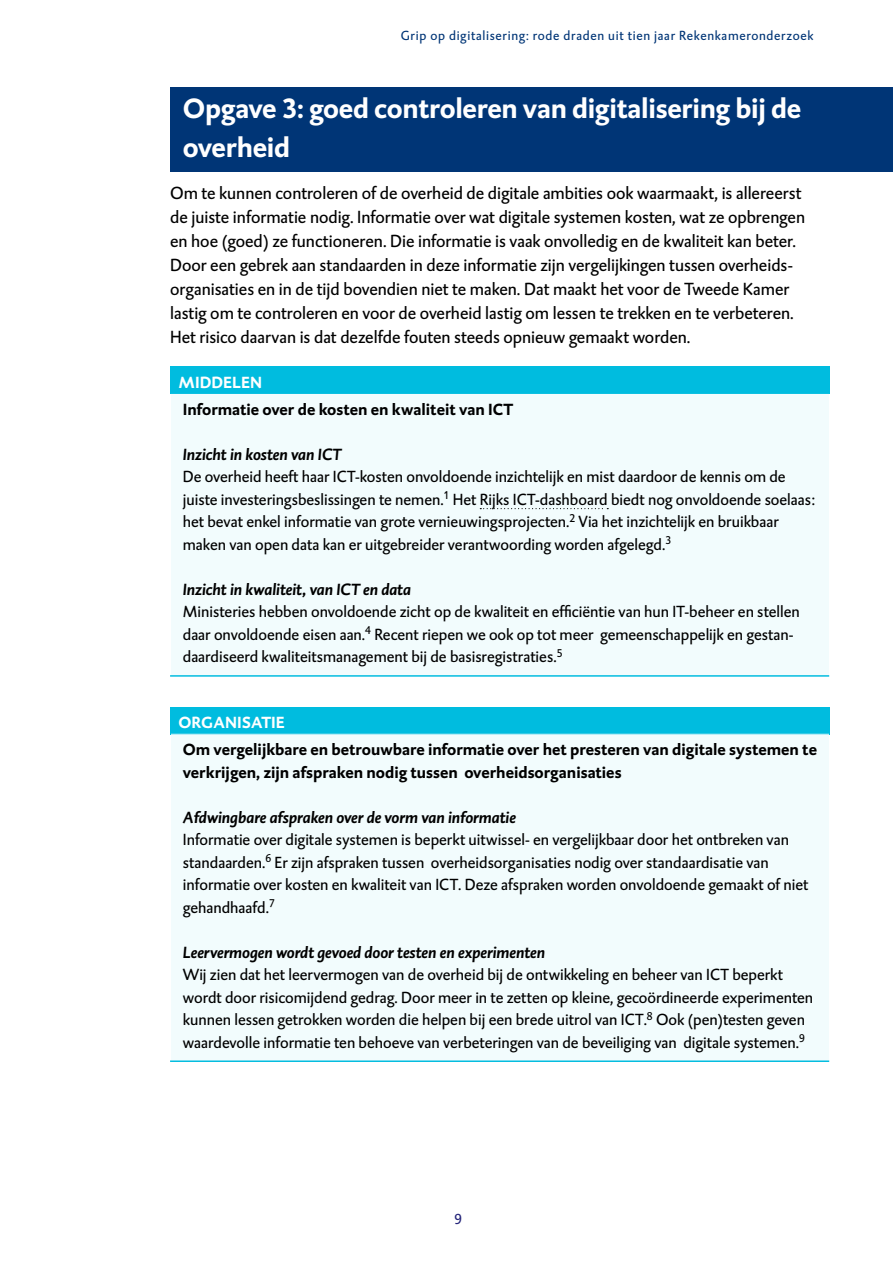
<style>
.page{position:relative;width:893px;height:1263px;background:#fff}
.page>*{position:absolute;margin:0;border:0;box-sizing:border-box;transform-origin:0 0}
.t1{font:700 28.5px/39px "DTL Caspari TOT";letter-spacing:-.01em;color:#fff}
._0_Platte_tekst{font:18px/24px "DTL Caspari TOT";color:#000}
._22_kadertekst{font:16.5px/22.5px "DTL Caspari TOT";color:#000}
._22_kadertekst-2{font:700 16.5px/22.5px "DTL Caspari TOT";color:#000}
._21_kop_kadertekst{font:700 16.5px "DTL Caspari TOT";color:#fff}
.t2{font:15px "DTL Caspari TOT";color:#25257a}
.t3{font:13.5px "DTL Caspari TOT";letter-spacing:.05em;color:#003576}
.s1{font-weight:700;font-style:italic}
</style>
<div class="page">
<div style="left:170px;top:87px;width:723px;height:84px;background:#003576"></div>
<div style="left:170px;top:367px;width:659px;height:27px;background:#00bcdf"></div>
<div style="left:171px;top:393px;width:657px;height:281px;background:#f2fcfd"></div>
<hr style="left:170px;top:393px;width:659px;height:1px;background:#00bcdf">
<svg style="left:480px;top:508px;width:128px;height:1px"></svg>
<hr style="left:170px;top:675px;width:659px;height:2px;background:#00bcdf">
<div style="left:170px;top:707px;width:659px;height:27px;background:#00bcdf"></div>
<div style="left:171px;top:734px;width:657px;height:326px;background:#f2fcfd"></div>
<hr style="left:170px;top:1060px;width:659px;height:2px;background:#00bcdf">
<p class="t3" style="left:401px;top:27px;width:414px">Grip op digitalisering: rode draden uit tien jaar Rekenkameronderzoek</p>
<h1 class="t1" style="left:183px;top:88px;width:620px">Opgave 3: goed controleren van digitalisering bij de overheid</h1>
<p class="_0_Platte_tekst" style="left:170px;top:181px;width:636px">Om te kunnen controleren of de overheid de digitale ambities ook waarmaakt, is allereerst de juiste informatie nodig. Informatie over wat digitale systemen kosten, wat ze opbrengen en hoe (goed) ze functioneren. Die informatie is vaak onvolledig en de kwaliteit kan beter.<br>Door een gebrek aan standaarden in deze informatie zijn vergelijkingen tussen overheids&shy;organisaties en in de tijd bovendien niet te maken. Dat maakt het voor de Tweede Kamer lastig om te controleren en voor de overheid lastig om lessen te trekken en te verbeteren.<br>Het risico daarvan is dat dezelfde fouten steeds opnieuw gemaakt worden.</p>
<p class="_21_kop_kadertekst" style="left:179px;top:371px;width:85px">MIDDELEN</p>
<p class="_22_kadertekst-2" style="left:183px;top:398px;width:332px">Informatie over de kosten en kwaliteit van ICT</p>
<p class="_22_kadertekst" style="left:183px;top:443px;width:634px"><span class="s1">Inzicht in kosten van ICT<br></span>De overheid heeft haar ICT-kosten onvoldoende inzichtelijk en mist daardoor de kennis om de juiste investeringsbeslissingen te nemen.<sup>1</sup> Het Rijks ICT-dashboard biedt nog onvoldoende soelaas: het bevat enkel informatie van grote vernieuwingsprojecten.<sup>2</sup> Via het inzichtelijk en bruikbaar maken van open data kan er uitgebreider verantwoording worden afgelegd.<sup>3</sup></p>
<p class="_22_kadertekst" style="left:183px;top:578px;width:618px"><span class="s1">Inzicht in kwaliteit, van ICT en data<br></span>Ministeries hebben onvoldoende zicht op de kwaliteit en efficiëntie van hun IT-beheer en stellen daar onvoldoende eisen aan.<sup>4</sup> Recent riepen we ook op tot meer gemeenschappelijk en gestan&shy;daardiseerd kwaliteitsmanagement bij de basisregistraties.<sup>5</sup></p>
<p class="_21_kop_kadertekst" style="left:179px;top:712px;width:108px">ORGANISATIE</p>
<p class="_22_kadertekst-2" style="left:183px;top:738px;width:636px">Om vergelijkbare en betrouwbare informatie over het presteren van digitale systemen te verkrijgen, zijn afspraken nodig tussen overheidsorganisaties</p>
<p class="_22_kadertekst" style="left:183px;top:806px;width:627px"><span class="s1">Afdwingbare afspraken over de vorm van informatie<br></span>Informatie over digitale systemen is beperkt uitwissel- en vergelijkbaar door het ontbreken van standaarden.<sup>6</sup> Er zijn afspraken tussen overheidsorganisaties nodig over standaardisatie van informatie over kosten en kwaliteit van ICT. Deze afspraken worden onvoldoende gemaakt of niet gehandhaafd.<sup>7</sup></p>
<p class="_22_kadertekst" style="left:183px;top:941px;width:632px"><span class="s1">Leervermogen wordt gevoed door testen en experimenten<br></span>Wij zien dat het leervermogen van de overheid bij de ontwikkeling en beheer van ICT beperkt wordt door risicomijdend gedrag. Door meer in te zetten op kleine, gecoördineerde experimenten kunnen lessen getrokken worden die helpen bij een brede uitrol van ICT.<sup>8</sup> Ook (pen)testen geven waardevolle informatie ten behoeve van verbeteringen van de beveiliging van digitale systemen.<sup>9</sup></p>
<p class="t2" style="left:454px;top:1209px;width:9px">9</p>
</div>
